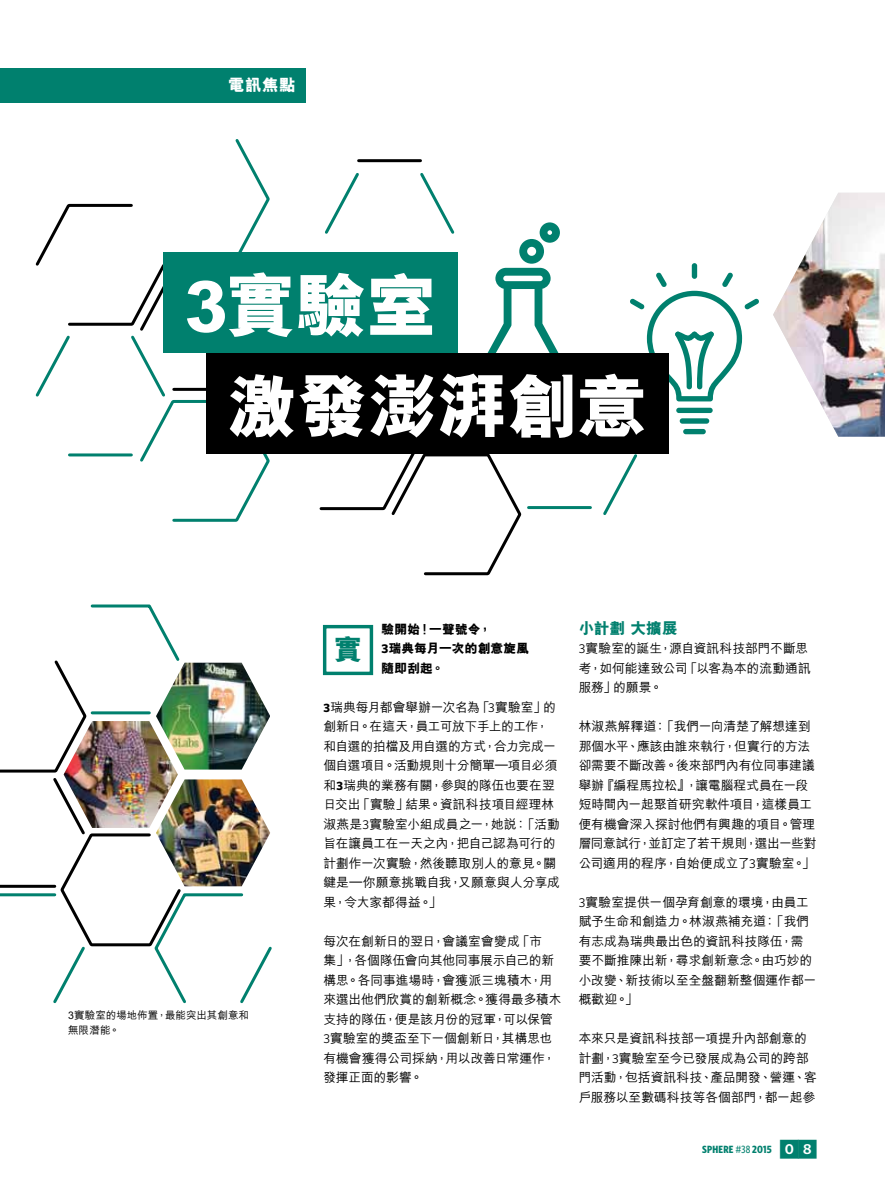
<style>
.page{position:relative;width:885px;height:1191px;background:#fff}
.page>*{position:absolute;margin:0;border:0;box-sizing:border-box;transform-origin:0 0}
.t1{font:800 71.1px/100.6px "M Hei";letter-spacing:-.015em;color:#fff}
.t2{font:800 28.5px "M Hei";color:#00806e}
.t3{font:800 16.5px "M Hei";color:#fff}
.t4{font:800 15.75px "M Hei";color:#00806e}
.t5{font:500 12.75px/19.5px "M Hei";letter-spacing:-.005em;color:#000}
.t6{font:800 12.75px/19.5px "M Hei";letter-spacing:.01em;color:#000}
.t7{font:500 10.5px/15px "M Hei";letter-spacing:.005em;color:#000}
.t8{font:700 10.5px "Whitney Condensed";letter-spacing:.02em;color:#00806e}
.s1{font-family:"Whitney";font-weight:700}
.s2{font-family:"Whitney";font-weight:700;font-size:12.15px}
.s3{font-family:"Whitney";font-weight:400}
.s4{font-weight:500}
.s5{font-family:"Whitney Index Black Square Bd";font-weight:400;font-size:22.5px}
</style>
<div class="page">
<div style="left:691px;top:263px;width:6px;height:16px;background:#00806e;border-radius:3px"></div>
<hr style="left:528px;top:506px;width:62px;height:3px;background:#00806e">
<svg style="left:285px;top:453px;width:246px;height:123px"></svg>
<svg style="left:587px;top:272px;width:172px;height:243px"></svg>
<hr style="left:358px;top:159px;width:62px;height:3px;background:#000">
<svg style="left:325px;top:173px;width:34px;height:61px"></svg>
<svg style="left:420px;top:173px;width:35px;height:61px"></svg>
<svg style="left:487px;top:222px;width:73px;height:131px"></svg>
<svg style="left:35px;top:139px;width:237px;height:383px"></svg>
<div style="left:0;top:68px;width:305px;height:34px;background:#00806e"></div>
<div style="left:323px;top:625px;width:50px;height:50px;border:3px solid #00806e"></div>
<div style="left:163px;top:252px;width:295px;height:101px;background:#00806e"></div>
<div style="left:206px;top:353px;width:462px;height:100px;background:#000"></div>
<img style="left:0;top:604px;width:272px;height:400px">
<img style="left:773px;top:193px;width:111px;height:244px">
<p class="t3" style="left:228px;top:76px;width:69px">電訊焦點</p>
<h1 class="t1" style="left:226px;top:261px;width:422px;text-indent:-42px">3實驗室<br>激發澎湃創意</h1>
<p class="t7" style="left:68px;top:1008px;width:182px">3實驗室的場地佈置，最能突出其創意和無限潛能。</p>
<p class="t6" style="left:381px;top:620px;width:149px">驗開始！一聲號令，<br><span class="s1">3</span>瑞典每月一次的創意旋風隨即刮起。</p>
<p class="t5" style="left:323px;top:697px;width:238px"><span class="s2">3</span>瑞典每月都會舉辦一次名為「<span class="s3">3</span>實驗室」的創新日。在這天，員工可放下手上的工作，和自選的拍檔及用自選的方式，合力完成一個自選項目。活動規則十分簡單–項目必須和<span class="s2">3</span>瑞典的業務有關，參與的隊伍也要在翌日交出「實驗」結果。資訊科技項目經理林淑燕是<span class="s3">3</span>實驗室小組成員之一，她說：「活動旨在讓員工在一天之內，把自己認為可行的計劃作一次實驗，然後聽取別人的意見。關鍵是–你願意挑戰自我，又願意與人分享成果，令大家都得益。」</p>
<p class="t5" style="left:323px;top:931px;width:240px">每次在創新日的翌日，會議室會變成「市<br>集」，各個隊伍會向其他同事展示自己的新構思。各同事進場時，會獲派三塊積木，用來選出他們欣賞的創新概念。獲得最多積木支持的隊伍，便是該月份的冠軍，可以保管<br><span class="s3">3</span>實驗室的獎盃至下一個創新日，其構思也有機會獲得公司採納，用以改善日常運作，發揮正面的影響。</p>
<h2 class="t2" style="left:334px;top:634px;width:30px">實</h2>
<p class="t4" style="left:578px;top:619px;width:101px">小計劃 大擴展</p>
<p class="t5" style="left:578px;top:639px;width:233px"><span class="s3">3</span>實驗室的誕生，源自資訊科技部門不斷思考，如何能達致公司「以客為本的流動通訊服務」的願景。</p>
<p class="t5" style="left:578px;top:717px;width:239px">林淑燕解釋道：「我們一向清楚了解想達到那個水平、應該由誰來執行，但實行的方法卻需要不斷改善。後來部門內有位同事建議舉辦『編程馬拉松』，讓電腦程式員在一段短時間內一起聚首研究軟件項目，這樣員工便有機會深入探討他們有興趣的項目。管理層同意試行，並訂定了若干規則，選出一些對公司適用的程序，自始便成立了<span class="s3">3</span>實驗室。」</p>
<p class="t5" style="left:578px;top:892px;width:239px"><span class="s3">3</span>實驗室提供一個孕育創意的環境，由員工賦予生命和創造力。林淑燕補充道：「我們有志成為瑞典最出色的資訊科技隊伍，需要不斷推陳出新，尋求創新意念。由巧妙的小改變、新技術以至全盤翻新整個運作都一概歡迎。」</p>
<p class="t5" style="left:578px;top:1029px;width:240px">本來只是資訊科技部一項提升內部創意的計劃，<span class="s3">3</span>實驗室至今已發展成為公司的跨部門活動，包括資訊科技、產品開發、營運、客戶服務以至數碼科技等各個部門，都一起參</p>
<p class="t8" style="left:702px;top:1143px;width:118px">SPHERE <span class="s4">#38</span> 2015 <span class="s5">08</span></p>
</div>
